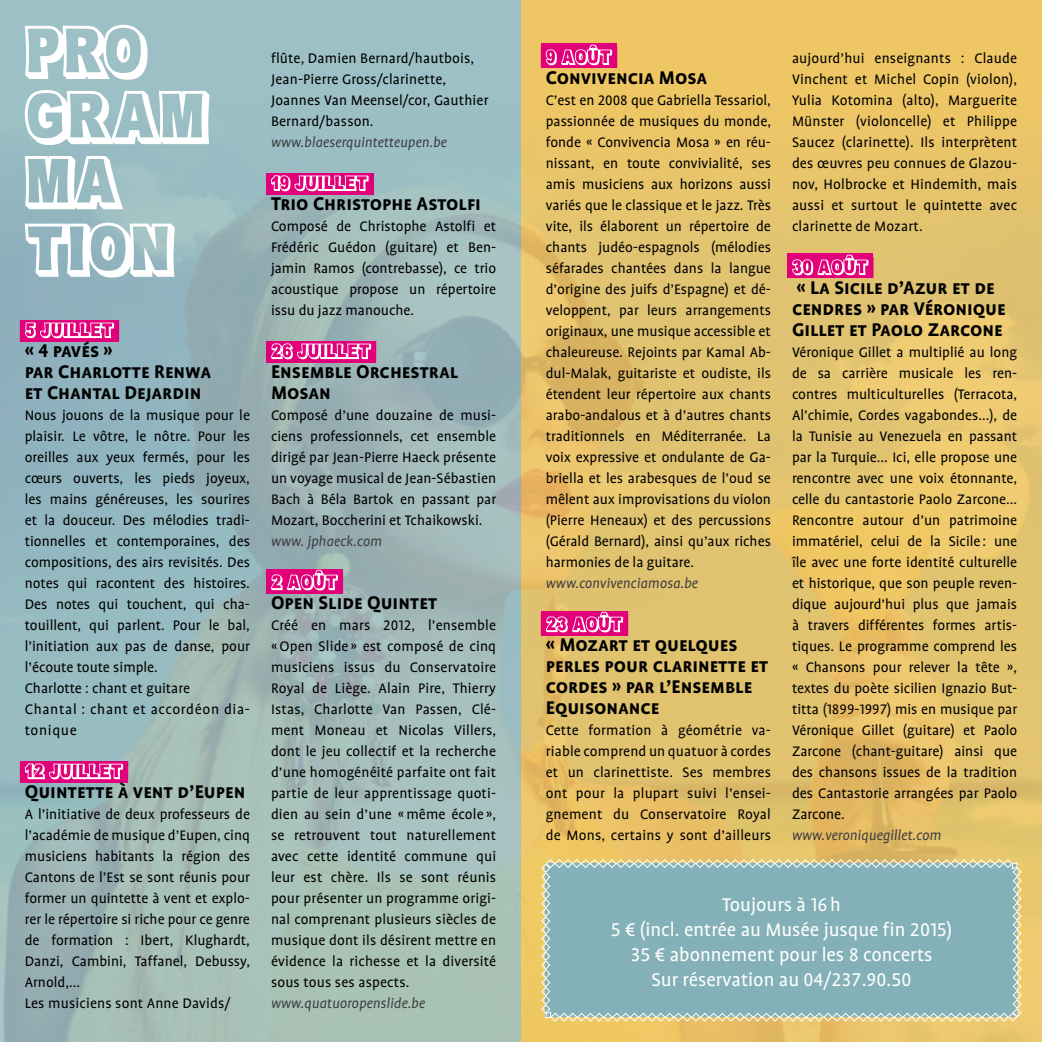
<style>
.page{position:relative;width:1042px;height:1042px;background:#9cc0c5}
.page>*{position:absolute;margin:0;border:0;box-sizing:border-box;transform-origin:0 0}
.t1{font:700 21px/21px "Profile OT";color:#000}
.t2{font:21px/25.2px "Profile OT";color:#fff;text-align:center}
.t3{font:15.75px/21px "Profile OT";color:#000;text-align:justify}
.t4{font:italic 15.75px "Profile OT";color:#3e3d40}
</style>
<div class="page">
<div style="left:521px;top:0;width:521px;height:1042px;background:#efc664"></div>
<img style="left:0;top:94px;width:1042px;height:948px">
<svg style="left:541px;top:858px;width:481px;height:164px;background:#8fb5b5"></svg>
<div style="left:266px;top:569px;width:76px;height:24px;background:#e2007a"></div>
<div style="left:541px;top:44px;width:75px;height:24px;background:#e2007a"></div>
<div style="left:541px;top:611px;width:87px;height:25px;background:#e2007a"></div>
<div style="left:787px;top:254px;width:86px;height:24px;background:#e2007a"></div>
<div style="left:20px;top:320px;width:99px;height:21px;background:#e2007a"></div>
<svg style="left:20px;top:761px;width:108px;height:21px"></svg>
<svg style="left:25px;top:25px;width:123px;height:55px"></svg>
<svg style="left:25px;top:90px;width:184px;height:55px"></svg>
<svg style="left:25px;top:156px;width:98px;height:53px"></svg>
<svg style="left:25px;top:223px;width:150px;height:54px"></svg>
<svg style="left:25px;top:322px;width:89px;height:16px"></svg>
<svg style="left:25px;top:763px;width:98px;height:16px;background:#ed63ad"></svg>
<div style="left:266px;top:173px;width:108px;height:21px;background:#e2007a"></div>
<div style="left:266px;top:341px;width:110px;height:21px;background:#e2007a"></div>
<div style="left:266px;top:572px;width:77px;height:21px;background:#e2007a"></div>
<svg style="left:271px;top:175px;width:98px;height:16px"></svg>
<svg style="left:271px;top:343px;width:100px;height:16px"></svg>
<svg style="left:271px;top:570px;width:67px;height:20px"></svg>
<div style="left:541px;top:47px;width:76px;height:21px;background:#e2007a"></div>
<svg style="left:545px;top:617px;width:79px;height:16px"></svg>
<svg style="left:546px;top:45px;width:66px;height:20px"></svg>
<svg style="left:546px;top:612px;width:77px;height:20px"></svg>
<svg style="left:792px;top:255px;width:76px;height:20px"></svg>
<h1 class="t1" style="left:25px;top:340px;width:188px">« 4 pavés »<br>par Charlotte Renwa et Chantal Dejardin</h1>
<p class="t3" style="left:25px;top:405px;width:227px;text-align:left">Nous jouons de la musique pour le plaisir. Le vôtre, le nôtre. Pour les oreilles aux yeux fermés, pour les cœurs ouverts, les pieds joyeux, les mains généreuses, les sourires et la douceur. Des mélodies tradi&shy;tionnelles et contemporaines, des compositions, des airs revisités. Des notes qui racontent des histoires.<br>Des notes qui touchent, qui cha&shy;touillent, qui parlent. Pour le bal, l’initiation aux pas de danse, pour l’écoute toute simple.<br>Charlotte : chant et guitare<br>Chantal : chant et accordéon dia&shy;tonique</p>
<h1 class="t1" style="left:25px;top:781px;width:222px">Quintette à vent d’Eupen</h1>
<p class="t3" style="left:25px;top:804px;width:227px;text-align:left">A l’initiative de deux professeurs de l’académie de musique d’Eupen, cinq musiciens habitants la région des Cantons de l’Est se sont réunis pour former un quintette à vent et explo&shy;rer le répertoire si riche pour ce genre de formation : Ibert, Klughardt, Danzi, Cambini, Taffanel, Debussy, Arnold,...<br>Les musiciens sont Anne Davids/</p>
<p class="t3" style="left:271px;top:48px;width:219px;text-align:left">flûte, Damien Bernard/hautbois,<br>Jean-Pierre Gross/clarinette,<br>Joannes Van Meensel/cor, Gauthier<br>Bernard/basson.</p>
<p class="t4" style="left:271px;top:133px;width:177px">www.blaeserquintetteupen.be</p>
<h1 class="t1" style="left:271px;top:193px;width:211px">Trio Christophe Astolfi</h1>
<p class="t3" style="left:271px;top:216px;width:227px">Composé de Christophe Astolfi et Frédéric Guédon (guitare) et Ben&shy;jamin Ramos (contrebasse), ce trio acoustique propose un répertoire issu du jazz manouche.</p>
<h1 class="t1" style="left:271px;top:361px;width:189px">Ensemble Orchestral<br>Mosan</h1>
<p class="t3" style="left:271px;top:405px;width:227px">Composé d’une douzaine de musi&shy;ciens professionnels, cet ensemble dirigé par Jean-Pierre Haeck présente un voyage musical de Jean-Sébastien Bach à Béla Bartok en passant par Mozart, Boccherini et Tchaikowski.</p>
<p class="t4" style="left:271px;top:532px;width:112px">www. jphaeck.com</p>
<h1 class="t1" style="left:271px;top:592px;width:168px">Open Slide Quintet</h1>
<p class="t3" style="left:271px;top:615px;width:227px">Créé en mars 2012, l’ensemble «Open Slide » est composé de cinq musiciens issus du Conservatoire Royal de Liège. Alain Pire, Thierry Istas, Charlotte Van Passen, Clé&shy;ment Moneau et Nicolas Villers, dont le jeu collectif et la recherche d’une homogénéité parfaite ont fait partie de leur apprentissage quoti&shy;dien au sein d’une «même école », se retrouvent tout naturellement avec cette identité commune qui leur est chère. Ils se sont réunis pour présenter un programme origi&shy;nal comprenant plusieurs siècles de musique dont ils désirent mettre en évidence la richesse et la diversité sous tous ses aspects.</p>
<p class="t4" style="left:271px;top:994px;width:156px">www.quatuoropenslide.be</p>
<h1 class="t1" style="left:546px;top:67px;width:163px">Convivencia Mosa</h1>
<p class="t3" style="left:546px;top:90px;width:227px">C’est en 2008 que Gabriella Tessariol, passionnée de musiques du monde, fonde « Convivencia Mosa » en réu&shy;nissant, en toute convivialité, ses amis musiciens aux horizons aussi variés que le classique et le jazz. Très vite, ils élaborent un répertoire de chants judéo-espagnols (mélodies séfarades chantées dans la langue d’origine des juifs d’Espagne) et dé&shy;veloppent, par leurs arrangements originaux, une musique accessible et chaleureuse. Rejoints par Kamal Ab&shy;dul-Malak, guitariste et oudiste, ils étendent leur répertoire aux chants arabo-andalous et à d’autres chants traditionnels en Méditerranée. La voix expressive et ondulante de Ga&shy;briella et les arabesques de l’oud se mêlent aux improvisations du violon (Pierre Heneaux) et des percussions (Gérald Bernard), ainsi qu’aux riches harmonies de la guitare.</p>
<p class="t4" style="left:546px;top:574px;width:154px">www.convivenciamosa.be</p>
<h1 class="t1" style="left:546px;top:634px;width:224px">« Mozart et quelques perles pour clarinette et cordes » par l’Ensemble<br>Equisonance</h1>
<p class="t3" style="left:546px;top:720px;width:227px">Cette formation à géométrie va&shy;riable comprend un quatuor à cordes et un clarinettiste. Ses membres ont pour la plupart suivi l’ensei&shy;gnement du Conservatoire Royal de Mons, certains y sont d’ailleurs</p>
<p class="t3" style="left:792px;top:48px;width:227px">aujourd’hui enseignants : Claude Vinchent et Michel Copin (violon), Yulia Kotomina (alto), Marguerite Münster (violoncelle) et Philippe Saucez (clarinette). Ils interprètent des œuvres peu connues de Glazou&shy;nov, Holbrocke et Hindemith, mais aussi et surtout le quintette avec clarinette de Mozart.</p>
<h1 class="t1" style="left:792px;top:277px;width:215px">« La Sicile d’Azur et de cendres » par Véronique<br>Gillet et Paolo Zarcone</h1>
<p class="t3" style="left:792px;top:342px;width:227px">Véronique Gillet a multiplié au long de sa carrière musicale les ren&shy;contres multiculturelles (Terracota, Al’chimie, Cordes vagabondes...), de la Tunisie au Venezuela en passant par la Turquie... Ici, elle propose une rencontre avec une voix étonnante, celle du cantastorie Paolo Zarcone...<br>Rencontre autour d’un patrimoine immatériel, celui de la Sicile : une île avec une forte identité culturelle et historique, que son peuple reven&shy;dique aujourd’hui plus que jamais à travers différentes formes artis&shy;tiques. Le programme comprend les « Chansons pour relever la tête », textes du poète sicilien Ignazio But&shy;titta (1899-1997) mis en musique par Véronique Gillet (guitare) et Paolo Zarcone (chant-guitare) ainsi que des chansons issues de la tradition des Cantastorie arrangées par Paolo Zarcone.</p>
<p class="t4" style="left:792px;top:826px;width:151px">www.veroniquegillet.com</p>
<h1 class="t2" style="left:611px;top:892px;width:343px">Toujours à 16h<br>5 € (incl. entrée au Musée jusque fin 2015)<br>35 € abonnement pour les 8 concerts<br>Sur réservation au 04/237.90.50</h1>
</div>
